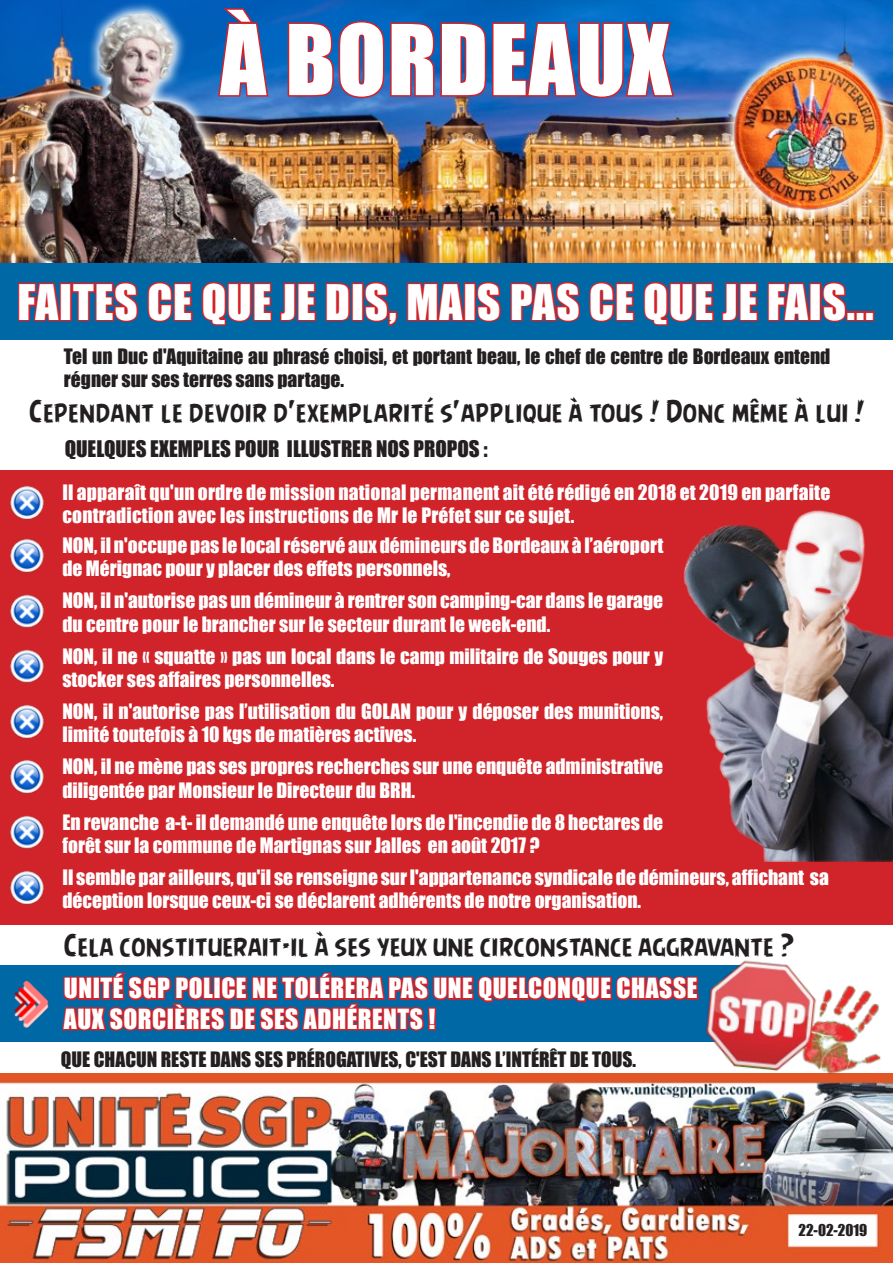
<style>
.page{position:relative;width:893px;height:1263px;background:#fff}
.page>*{position:absolute;margin:0;border:0;box-sizing:border-box;transform-origin:0 0}
.t1{font:90px "Impact";letter-spacing:.02em;color:#fff}
.t2{font:45px "Impact";letter-spacing:.02em;color:#fff}
.t3{font:28.5px "Angry Birds";color:#231f20}
.t4{font:25.5px "Impact";letter-spacing:.02em;color:#fff}
.t5{font:21px "Impact";color:#231f20}
.t6{font:19.5px/23.4px "Impact";color:#fff}
.t7{font:19.5px/23.4px "Impact";color:#231f20}
.t8{font:15px "Impact";color:#231f20}
</style>
<div class="page">
<div style="left:0;top:470px;width:893px;height:455px;background:#d1232a"></div>
<div style="left:0;top:965px;width:748px;height:77px;background:#0168a6"></div>
<img style="left:0;top:1074px;width:893px;height:188px">
<img style="left:692px;top:960px;width:201px;height:133px">
<img style="left:10px;top:759px;width:34px;height:35px">
<img style="left:14px;top:980px;width:35px;height:48px">
<img style="left:0;top:0;width:893px;height:264px">
<svg style="left:405px;top:12px;width:271px;height:88px;background:#37589d"></svg>
<img style="left:393px;top:1px;width:12px;height:250px">
<img style="left:4px;top:0;width:389px;height:264px">
<div style="left:0;top:264px;width:893px;height:76px;background:#0168a6"></div>
<svg style="left:18px;top:282px;width:44px;height:40px"></svg>
<div style="left:60px;top:283px;width:12px;height:38px;border:3px solid #d1232a"></div>
<svg style="left:70px;top:281px;width:69px;height:41px"></svg>
<svg style="left:147px;top:281px;width:46px;height:41px"></svg>
<svg style="left:201px;top:281px;width:116px;height:45px"></svg>
<svg style="left:325px;top:282px;width:27px;height:40px"></svg>
<div style="left:351px;top:283px;width:13px;height:38px;border:3px solid #d1232a"></div>
<svg style="left:362px;top:251px;width:104px;height:76px"></svg>
<div style="left:464px;top:283px;width:12px;height:38px;border:3px solid #d1232a"></div>
<svg style="left:475px;top:281px;width:26px;height:41px"></svg>
<svg style="left:510px;top:281px;width:71px;height:41px"></svg>
<svg style="left:589px;top:281px;width:46px;height:41px"></svg>
<svg style="left:643px;top:281px;width:116px;height:45px"></svg>
<svg style="left:767px;top:282px;width:45px;height:40px"></svg>
<div style="left:809px;top:283px;width:12px;height:38px;border:3px solid #d1232a"></div>
<svg style="left:820px;top:281px;width:29px;height:41px"></svg>
<div style="left:846px;top:311px;width:10px;height:10px;border:3px solid #d1232a"></div>
<div style="left:855px;top:311px;width:10px;height:10px;border:3px solid #d1232a"></div>
<div style="left:865px;top:311px;width:9px;height:10px;border:3px solid #d1232a"></div>
<svg style="left:62px;top:960px;width:638px;height:77px"></svg>
<img style="left:722px;top:46px;width:171px;height:176px">
<img style="left:734px;top:56px;width:152px;height:158px">
<img style="left:683px;top:510px;width:210px;height:352px">
<img style="left:10px;top:704px;width:34px;height:35px">
<img style="left:10px;top:649px;width:34px;height:34px">
<img style="left:10px;top:594px;width:34px;height:34px">
<img style="left:10px;top:538px;width:34px;height:35px">
<img style="left:10px;top:815px;width:34px;height:34px">
<img style="left:10px;top:870px;width:34px;height:35px">
<img style="left:10px;top:485px;width:34px;height:35px">
<p class="t1" style="left:220px;top:-10px;width:452px">À BORDEAUX</p>
<p class="t2" style="left:18px;top:267px;width:857px">FAITES CE QUE JE DIS, MAIS PAS CE QUE JE FAIS...</p>
<p class="t7" style="left:64px;top:344px;width:768px">Tel un Duc d'Aquitaine au phrasé choisi, et portant beau, le chef de centre de Bordeaux entend régner sur ses terres sans partage.</p>
<p class="t3" style="left:29px;top:392px;width:837px">Cependant le devoir d'exemplarité s'applique à tous ! Donc même à lui !</p>
<p class="t5" style="left:65px;top:433px;width:424px">QUELQUES EXEMPLES POUR ILLUSTRER NOS PROPOS :</p>
<p class="t6" style="left:62px;top:480px;width:769px">Il apparaît qu'un ordre de mission national permanent ait été rédigé en 2018 et 2019 en parfaite contradiction avec les instructions de Mr le Préfet sur ce sujet.</p>
<p class="t6" style="left:62px;top:533px;width:602px">NON, il n'occupe pas le local réservé aux démineurs de Bordeaux à l’aéroport de Mérignac pour y placer des effets personnels,</p>
<p class="t6" style="left:62px;top:588px;width:602px">NON, il n'autorise pas un démineur à rentrer son camping-car dans le garage du centre pour le brancher sur le secteur durant le week-end.</p>
<p class="t6" style="left:62px;top:644px;width:602px">NON, il ne « squatte » pas un local dans le camp militaire de Souges pour y stocker ses affaires personnelles.</p>
<p class="t6" style="left:62px;top:699px;width:602px">NON, il n'autorise pas l’utilisation du GOLAN pour y déposer des munitions, limité toutefois à 10 kgs de matières actives.</p>
<p class="t6" style="left:62px;top:754px;width:602px">NON, il ne mène pas ses propres recherches sur une enquête administrative diligentée par Monsieur le Directeur du BRH.</p>
<p class="t6" style="left:62px;top:810px;width:602px">En revanche a-t- il demandé une enquête lors de l'incendie de 8 hectares de forêt sur la commune de Martignas sur Jalles en août 2017 ?</p>
<p class="t6" style="left:62px;top:865px;width:768px">Il semble par ailleurs, qu'il se renseigne sur l'appartenance syndicale de démineurs, affichant sa déception lorsque ceux-ci se déclarent adhérents de notre organisation.</p>
<p class="t3" style="left:64px;top:926px;width:731px">Cela constituerait-il à ses yeux une circonstance aggravante ?</p>
<p class="t4" style="left:64px;top:968px;width:635px">UNITÉ SGP POLICE NE TOLÉRERA PAS UNE QUELCONQUE CHASSE</p>
<p class="t4" style="left:64px;top:999px;width:373px">AUX SORCIÈRES DE SES ADHÉRENTS !</p>
<p class="t7" style="left:61px;top:1047px;width:577px">QUE CHACUN RESTE DANS SES PRÉROGATIVES, C'EST DANS L’INTÉRÊT DE TOUS.</p>
<p class="t8" style="left:798px;top:1218px;width:70px">22-02-2019</p>
</div>
